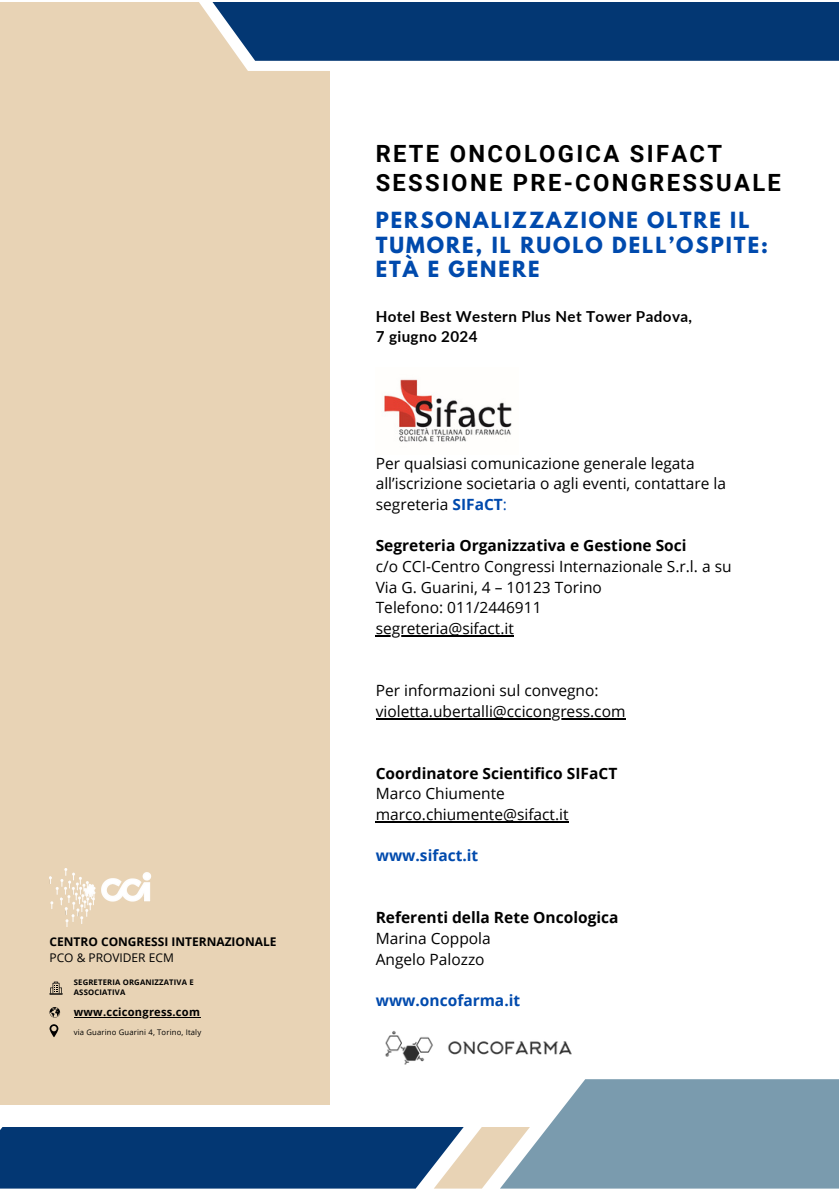
<style>
.page{position:relative;width:839px;height:1191px;background:#fff}
.page>*{position:absolute;margin:0;border:0;box-sizing:border-box;transform-origin:0 0}
.t1{font:700 23.8px/29.2px "Roboto";letter-spacing:.095em;color:#000}
.t2{font:700 19.8px/24.4px "League Spartan";letter-spacing:.1em;color:#004aad}
.t3{font:15.6px/20.6px "Open Sans";color:#000}
.t4{font:700 15.6px "Open Sans";color:#000}
.t5{font:700 15.6px "Open Sans";color:#004aad}
.t6{font:700 15.2px/20.2px "Lato";letter-spacing:.025em;color:#000}
.t7{font:700 12px "Open Sans";color:#000}
.t8{font:12px "Open Sans";color:#000}
.t9{font:700 11.2px "Open Sans";letter-spacing:.02em;color:#000}
.t10{font:700 7.6px/10.2px "Open Sans";letter-spacing:.02em;color:#000}
.t11{font:7.6px "Open Sans";letter-spacing:.02em;color:#000}
.s1{font-weight:700;color:#004aad}
.s2{color:#004aad}
</style>
<div class="page">
<svg style="left:0;top:1079px;width:838px;height:110px"></svg>
<svg style="left:0;top:2px;width:838px;height:85px"></svg>
<div style="left:0;top:71px;width:329px;height:1033px;background:#e8d3b5"></div>
<svg style="left:50px;top:1024px;width:8px;height:13px"></svg>
<svg style="left:50px;top:982px;width:13px;height:13px"></svg>
<svg style="left:49px;top:1007px;width:11px;height:11px"></svg>
<hr style="left:74px;top:1017px;width:126px;height:1px;background:#000">
<img style="left:49px;top:868px;width:103px;height:59px">
<hr style="left:376px;top:635px;width:138px;height:2px;background:#000">
<hr style="left:376px;top:718px;width:249px;height:1px;background:#000">
<hr style="left:376px;top:821px;width:192px;height:2px;background:#000">
<img style="left:385px;top:1031px;width:187px;height:34px">
<img style="left:384px;top:379px;width:128px;height:63px">
<p class="t7" style="left:49px;top:933px;width:228px">CENTRO CONGRESSI INTERNAZIONALE</p>
<p class="t8" style="left:49px;top:949px;width:126px">PCO &amp; PROVIDER ECM</p>
<p class="t10" style="left:74px;top:977px;width:121px">SEGRETERIA ORGANIZZATIVA E<br>ASSOCIATIVA</p>
<p class="t9" style="left:74px;top:1004px;width:128px">www.ccicongress.com</p>
<p class="t11" style="left:74px;top:1027px;width:129px">via Guarino Guarini 4, Torino, Italy</p>
<h1 class="t1" style="left:376px;top:139px;width:406px">RETE ONCOLOGICA SIFACT<br>SESSIONE PRE-CONGRESSUALE</h1>
<p class="t2" style="left:376px;top:211px;width:394px">PERSONALIZZAZIONE OLTRE IL<br>TUMORE, IL RUOLO DELL’OSPITE:<br>ETÀ E GENERE</p>
<p class="t6" style="left:376px;top:306px;width:318px">Hotel Best Western Plus Net Tower Padova,<br>7 giugno 2024</p>
<h2 class="t3" style="left:376px;top:452px;width:352px">Per qualsiasi comunicazione generale legata all’iscrizione societaria o agli eventi, contattare la segreteria <span class="s1">SIFaCT</span><span class="s2">:</span></h2>
<p class="t4" style="left:376px;top:535px;width:312px">Segreteria Organizzativa e Gestione Soci</p>
<h3 class="t3" style="left:376px;top:556px;width:357px">c/o CCI-Centro Congressi Internazionale S.r.l. a su<br>Via G. Guarini, 4 – 10123 Torino</h3>
<h3 class="t3" style="left:376px;top:597px;width:167px">Telefono: 011/2446911</h3>
<p class="t3" style="left:376px;top:618px;width:140px">segreteria@sifact.it</p>
<p class="t3" style="left:376px;top:680px;width:224px">Per informazioni sul convegno:</p>
<h3 class="t3" style="left:376px;top:700px;width:251px">violetta.ubertalli@ccicongress.com</h3>
<h3 class="t4" style="left:376px;top:762px;width:243px">Coordinatore Scientifico SIFaCT</h3>
<h3 class="t3" style="left:376px;top:783px;width:194px">Marco Chiumente marco.chiumente@sifact.it</h3>
<h3 class="t5" style="left:376px;top:845px;width:104px">www.sifact.it</h3>
<h3 class="t4" style="left:376px;top:907px;width:244px">Referenti della Rete Oncologica</h3>
<h2 class="t3" style="left:376px;top:928px;width:116px">Marina Coppola<br>Angelo Palozzo</h2>
<h2 class="t5" style="left:376px;top:989px;width:146px">www.oncofarma.it</h2>
</div>
